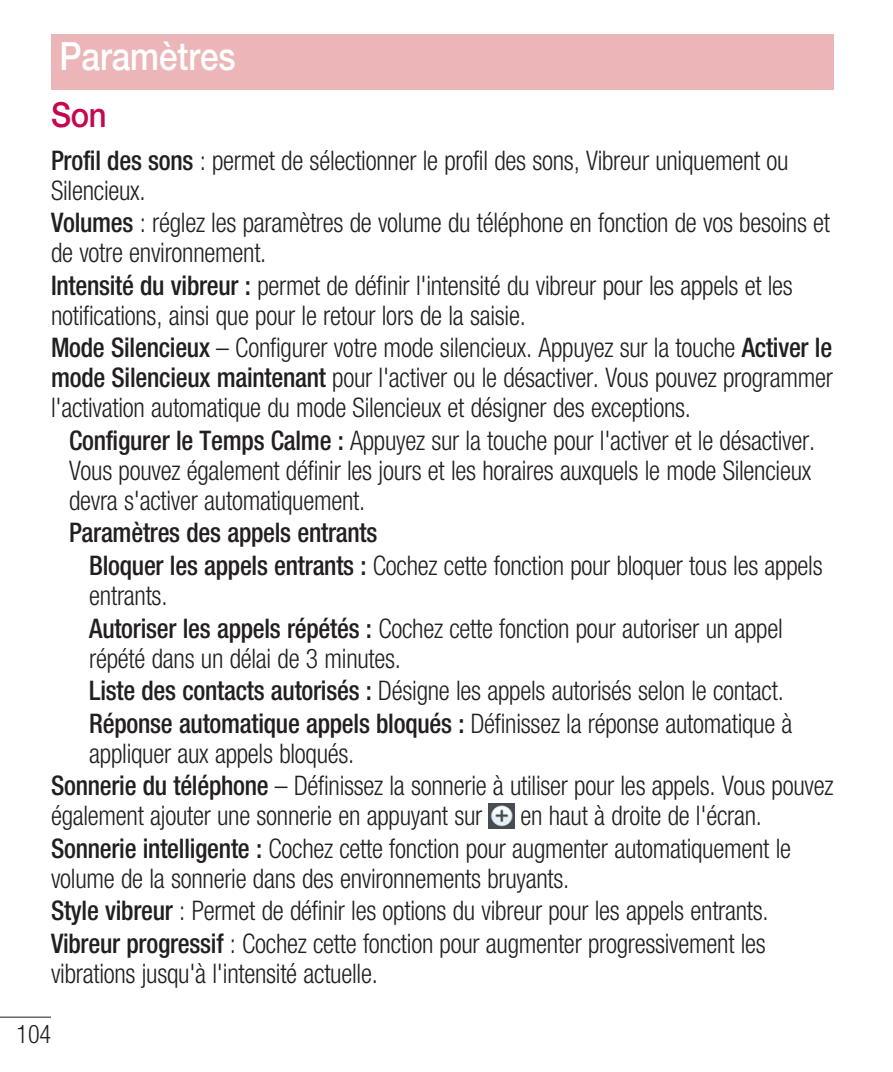
<style>
.page{position:relative;width:893px;height:1072px;background:#fff}
.page>*{position:absolute;margin:0;border:0;box-sizing:border-box;transform-origin:0 0}
.t1{font:500 39px "Helvetica Neue LT Pro";color:#fff;scale:.85 1}
.t2{font:500 34.5px "Helvetica Neue LT Pro";color:#c50750;scale:.9 1}
.t3{font:300 condensed 27px/30px "Helvetica Neue LT Pro";letter-spacing:-.01em;color:#231f20;scale:.95 1}
.t4{font:500 condensed 27px/32.7px "Helvetica Neue LT Pro";letter-spacing:-.01em;color:#231f20;scale:.95 1}
.t5{font:300 condensed 25.5px "Helvetica Neue LT Pro";color:#231f20;scale:.95 1}
.s1{font-weight:500}
.s2{font-weight:300}
</style>
<div class="page">
<hr style="left:0;top:1016px;width:51px;height:1px;background:#231f20">
<img style="left:489px;top:803px;width:25px;height:25px">
<div style="left:51px;top:34px;width:782px;height:55px;background:#ecb6b8"></div>
<h1 class="t1" style="left:60px;top:42px;width:209px">Paramètres</h1>
<p class="t2" style="left:51px;top:102px;width:63px">Son</p>
<p class="t3" style="left:51px;top:148px;width:778px"><span class="s1">Profil des sons</span> : permet de sélectionner le profil des sons, Vibreur uniquement ou<br>Silencieux.</p>
<p class="t3" style="left:51px;top:210px;width:822px"><span class="s1">Volumes</span> : réglez les paramètres de volume du téléphone en fonction de vos besoins et de votre environnement.</p>
<p class="t3" style="left:51px;top:273px;width:782px"><span class="s1">Intensité du vibreur :</span> permet de définir l'intensité du vibreur pour les appels et les notifications, ainsi que pour le retour lors de la saisie.</p>
<p class="t3" style="left:51px;top:335px;width:825px;text-align:justify"><span class="s1">Mode Silencieux</span> – Configurer votre mode silencieux. Appuyez sur la touche <span class="s1">Activer le mode Silencieux maintenant</span> pour l'activer ou le désactiver. Vous pouvez programmer l'activation automatique du mode Silencieux et désigner des exceptions.</p>
<p class="t3" style="left:69px;top:428px;width:787px"><span class="s1">Configurer le Temps Calme :</span> Appuyez sur la touche pour l'activer et le désactiver.<br>Vous pouvez également définir les jours et les horaires auxquels le mode Silencieux devra s'activer automatiquement.</p>
<p class="t4" style="left:89px;top:519px;width:773px;text-indent:-20px">Paramètres des appels entrants<br>Bloquer les appels entrants : <span class="s2">Cochez cette fonction pour bloquer tous les appels</span></p>
<p class="t3" style="left:89px;top:582px;width:731px;line-height:32.7px">entrants.<br><span class="s1">Autoriser les appels répétés :</span> Cochez cette fonction pour autoriser un appel</p>
<p class="t3" style="left:89px;top:644px;width:742px;line-height:32.7px">répété dans un délai de 3 minutes.<br><span class="s1">Liste des contacts autorisés :</span> Désigne les appels autorisés selon le contact.<br><span class="s1">Réponse automatique appels bloqués :</span> Définissez la réponse automatique à</p>
<p class="t3" style="left:51px;top:739px;width:825px;line-height:32.7px;text-indent:38px">appliquer aux appels bloqués.<br><span class="s1">Sonnerie du téléphone</span> – Définissez la sonnerie à utiliser pour les appels. Vous pouvez</p>
<p class="t3" style="left:51px;top:803px;width:455px">également ajouter une sonnerie en appuyant sur</p>
<p class="t3" style="left:51px;top:802px;width:780px;line-height:32.7px;text-indent:469px">en haut à droite de l'écran.<br><span class="s1">Sonnerie intelligente :</span> Cochez cette fonction pour augmenter automatiquement le</p>
<p class="t3" style="left:51px;top:864px;width:757px;line-height:32.7px">volume de la sonnerie dans des environnements bruyants.<br><span class="s1">Style vibreur</span> : Permet de définir les options du vibreur pour les appels entrants.<br><span class="s1">Vibreur progressif</span> : Cochez cette fonction pour augmenter progressivement les</p>
<p class="t3" style="left:51px;top:961px;width:345px">vibrations jusqu'à l'intensité actuelle.</p>
<p class="t5" style="left:17px;top:1025px;width:38px">104</p>
</div>
